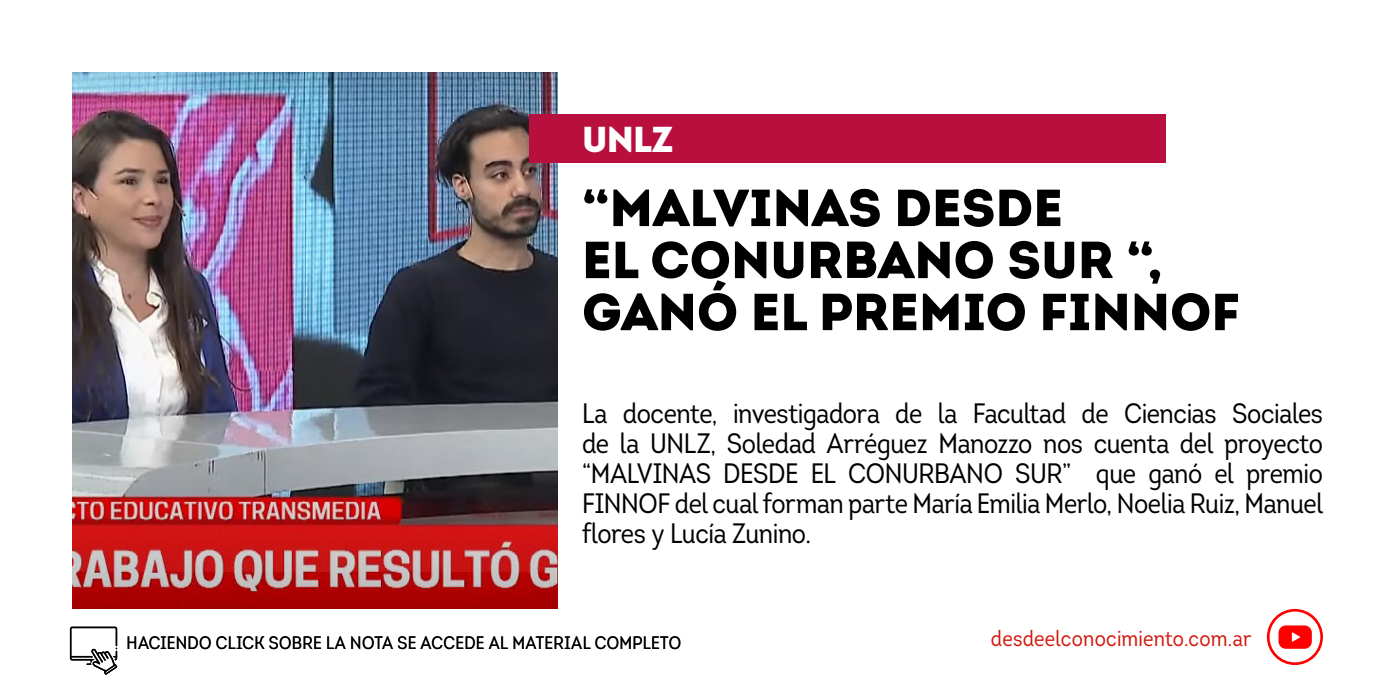
<style>
.page{position:relative;width:1395px;height:681px;background:#fff}
.page>*{position:absolute;margin:0;border:0;box-sizing:border-box;transform-origin:0 0}
.t1{font:900 52px/52px "Intro";color:#000}
.t2{font:900 36px "Intro";color:#fff}
.t3{font:28px/30px "Intro Cond";letter-spacing:-.015em;color:#000;text-align:justify}
.t4{font:22px "Intro Cond";letter-spacing:.01em;color:#d1190d}
.t5{font:18px "Intro Cond";letter-spacing:.02em;color:#000}
</style>
<div class="page">
<div style="left:1267px;top:608px;width:56px;height:56px;border:3px solid #f00;border-radius:50%"></div>
<svg style="left:1278px;top:625px;width:34px;height:23px"></svg>
<img style="left:72px;top:72px;width:486px;height:536px">
<svg style="left:70px;top:626px;width:47px;height:48px"></svg>
<div style="left:529px;top:115px;width:636px;height:48px;background:#b90f3e"></div>
<p class="t2" style="left:582px;top:116px;width:93px">UNLZ</p>
<h1 class="t1" style="left:582px;top:181px;width:659px">“MALVINAS DESDE<br>EL CONURBANO SUR “,<br>GANÓ EL PREMIO FINNOF</h1>
<p class="t3" style="left:582px;top:398px;width:742px">La docente, investigadora de la Facultad de Ciencias Sociales de la UNLZ, Soledad Arréguez Manozzo nos cuenta del proyecto “MALVINAS DESDE EL CONURBANO SUR” que ganó el premio FINNOF del cual forman parte María Emilia Merlo, Noelia Ruiz, Manuel flores y Lucía Zunino.</p>
<p class="t5" style="left:127px;top:631px;width:556px">HACIENDO CLICK SOBRE LA NOTA SE ACCEDE AL MATERIAL COMPLETO</p>
<p class="t4" style="left:991px;top:624px;width:262px">desdeelconocimiento.com.ar</p>
</div>
